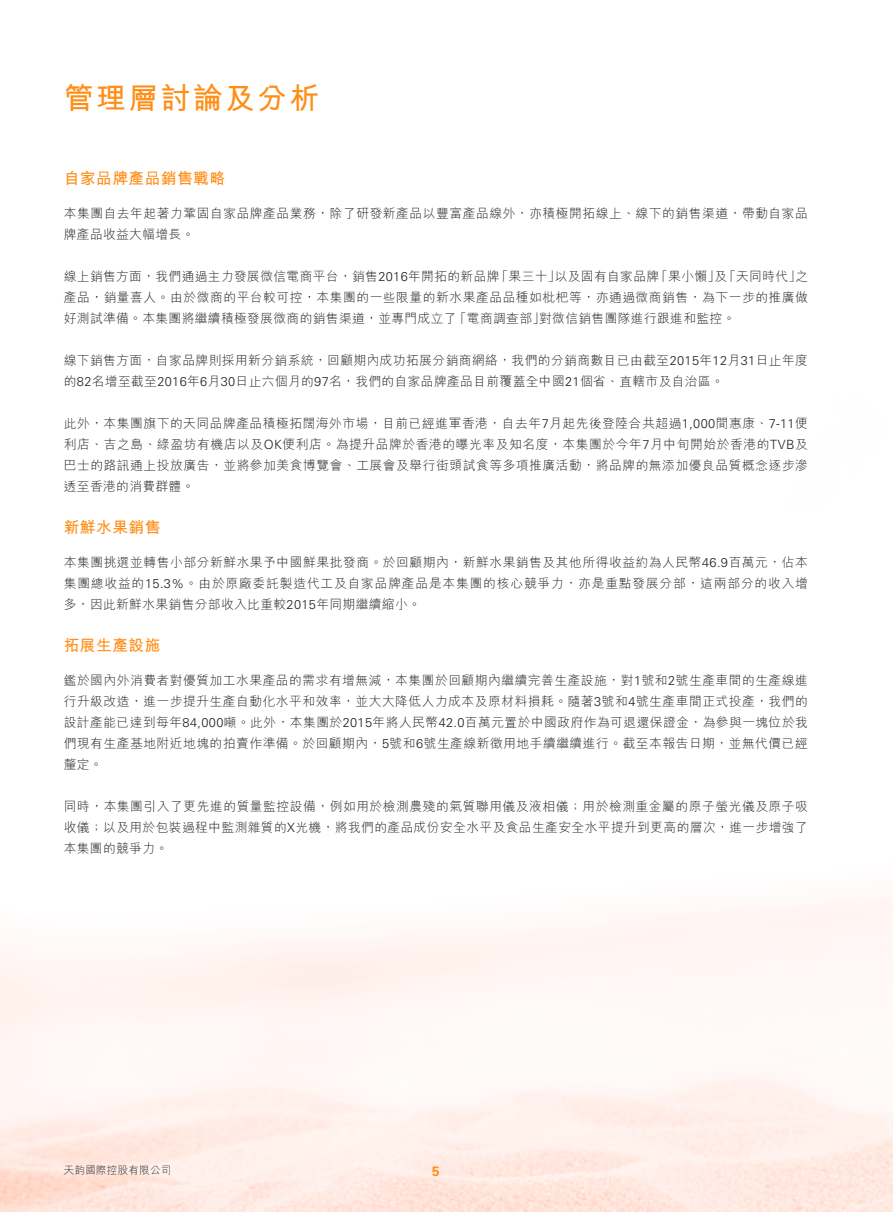
<style>
.page{position:relative;width:893px;height:1212px;background:#fff}
.page>*{position:absolute;margin:0;border:0;box-sizing:border-box;transform-origin:0 0}
.t1{font:700 30px "M Hei HK";letter-spacing:.075em;color:#ff8e17}
.t2{font:700 15.75px "M Hei HK";letter-spacing:.03em;color:#ff8e17}
.t3{font:700 13.5px "Univers LT Std";color:#ff8e17}
.t4{font:300 12.75px/21px "M Hei HK";letter-spacing:.035em;color:#231f20;text-align:justify}
.t5{font:300 10.5px "M Hei HK";letter-spacing:.03em;color:#231f20}
.s1{font-family:"Univers LT Std"}
</style>
<div class="page">
<img style="left:0;top:899px;width:893px;height:313px">
<h1 class="t1" style="left:64px;top:76px;width:257px">管理層討論及分析</h1>
<p class="t2" style="left:64px;top:167px;width:163px">自家品牌產品銷售戰略</p>
<p class="t4" style="left:64px;top:203px;width:746px">本集團自去年起著力鞏固自家品牌產品業務，除了研發新產品以豐富產品線外，亦積極開拓線上、線下的銷售渠道，帶動自家品牌產品收益大幅增長。</p>
<p class="t4" style="left:723px;top:266px;width:87px">「天同時代之」</p>
<p class="t4" style="left:655px;top:266px;width:73px">「果小懶及」</p>
<p class="t4" style="left:64px;top:266px;width:437px">線上銷售方面，我們通過主力發展微信電商平台，銷售<span class="s1">2016</span>年開拓的新品牌</p>
<p class="t4" style="left:64px;top:287px;width:746px">產品，銷量喜人。由於微商的平台較可控，本集團的一些限量的新水果產品品種如枇杷等，亦通過微商銷售，為下一步的推廣做</p>
<p class="t4" style="left:539px;top:308px;width:198px">對微信銷售團隊進行跟進和監控。</p>
<p class="t4" style="left:495px;top:266px;width:67px">「果三十」</p>
<p class="t4" style="left:555px;top:266px;width:106px">以及固有自家品牌</p>
<p class="t4" style="left:64px;top:308px;width:394px">好測試準備。本集團將繼續積極發展微商的銷售渠道，並專門成立了</p>
<p class="t4" style="left:64px;top:350px;width:746px">線下銷售方面，自家品牌則採用新分銷系統，回顧期內成功拓展分銷商網絡，我們的分銷商數目已由截至<span class="s1">2015</span>年<span class="s1">12</span>月<span class="s1">31</span>日止年度的<span class="s1">82</span>名增至截至<span class="s1">2016</span>年 月<span class="s1">6 30</span>日止六個月的<span class="s1">97</span>名，我們的自家品牌產品目前覆蓋全中國<span class="s1">21</span>個省、直轄市及自治區。</p>
<p class="t4" style="left:64px;top:413px;width:746px">此外，本集團旗下的天同品牌產品積極拓闊海外市場，目前已經進軍香港，自去年<span class="s1">7</span>月起先後登陸合共超過<span class="s1">1,000</span>間惠康、<span class="s1">7-11</span>便利店、吉之島、綠盈坊有機店以及<span class="s1">OK</span>便利店。為提升品牌於香港的曝光率及知名度，本集團於今年<span class="s1">7</span>月中旬開始於香港的<span class="s1">TVB</span>及巴士的路訊通上投放廣告，並將參加美食博覽會、工展會及舉行街頭試食等多項推廣活動，將品牌的無添加優良品質概念逐步滲透至香港的消費群體。</p>
<p class="t2" style="left:64px;top:516px;width:98px">新鮮水果銷售</p>
<p class="t4" style="left:64px;top:552px;width:746px">本集團挑選並轉售小部分新鮮水果予中國鮮果批發商。於回顧期內，新鮮水果銷售及其他所得收益約為人民幣<span class="s1">46.9</span>百萬元，佔本集團總收益的<span class="s1">15.3%</span>。由於原廠委託製造代工及自家品牌產品是本集團的核心競爭力，亦是重點發展分部，這兩部分的收入增多，因此新鮮水果銷售分部收入比重較<span class="s1">2015</span>年同期繼續縮小。</p>
<p class="t2" style="left:64px;top:633px;width:98px">拓展生產設施</p>
<p class="t4" style="left:64px;top:669px;width:746px">鑑於國內外消費者對優質加工水果產品的需求有增無減，本集團於回顧期內繼續完善生產設施，對<span class="s1">1</span>號和<span class="s1">2</span>號生產車間的生產線進行升級改造，進一步提升生產自動化水平和效率，並大大降低人力成本及原材料損耗。隨著<span class="s1">3</span>號和<span class="s1">4</span>號生產車間正式投產，我們的設計產能已達到每年<span class="s1">84,000</span>噸。此外，本集團於<span class="s1">2015</span>年將人民幣<span class="s1">42.0</span>百萬元置於中國政府作為可退還保證金，為參與一塊位於我們現有生產基地附近地塊的拍賣作準備。於回顧期內，<span class="s1">5</span>號和<span class="s1">6</span>號生產線新徵用地手續繼續進行。截至本報告日期，並無代價已經釐定。</p>
<p class="t4" style="left:64px;top:795px;width:746px">同時，本集團引入了更先進的質量監控設備，例如用於檢測農殘的氣質聯用儀及液相儀；用於檢測重金屬的原子螢光儀及原子吸收儀；以及用於包裝過程中監測雜質的<span class="s1">X</span>光機，將我們的產品成份安全水平及食品生產安全水平提升到更高的層次，進一步增強了本集團的競爭力。</p>
<p class="t4" style="left:454px;top:308px;width:93px">「電商調查部」</p>
<p class="t5" style="left:64px;top:1165px;width:109px">天韵國際控股有限公司</p>
<p class="t3" style="left:432px;top:1163px;width:9px">5</p>
</div>
